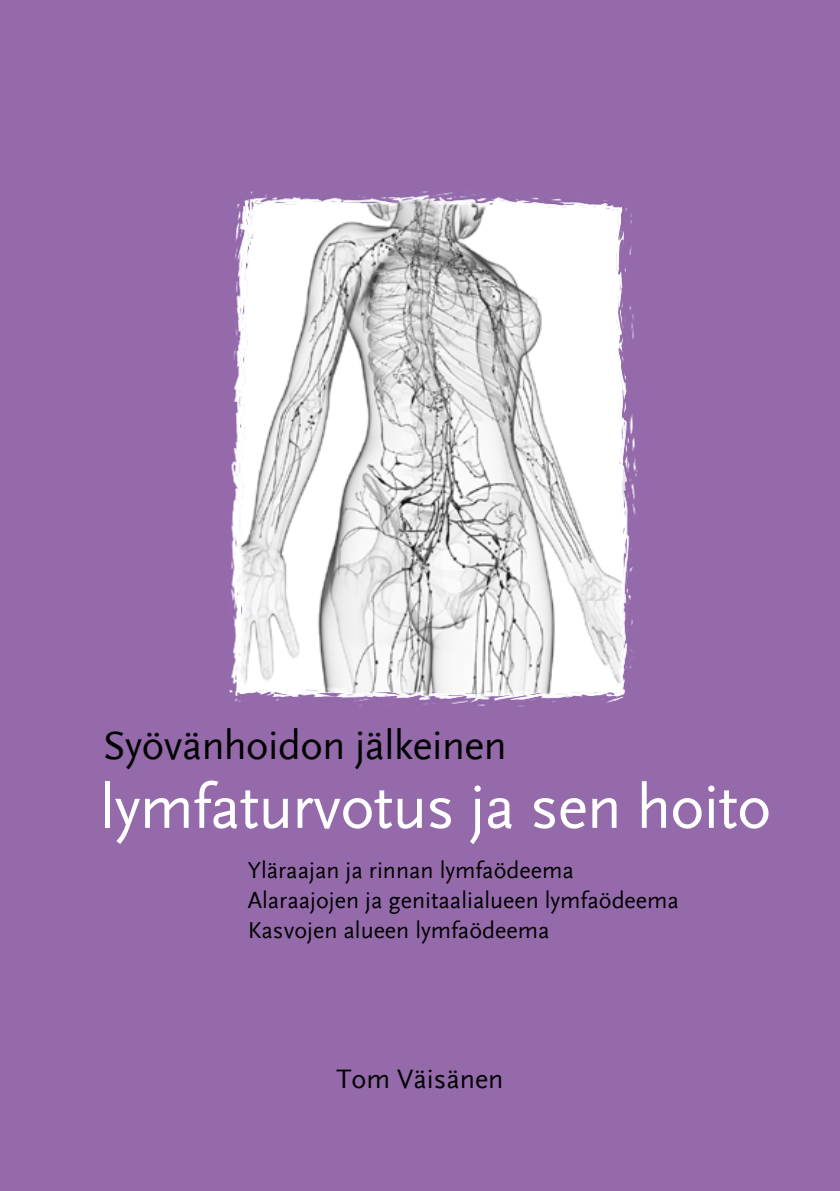
<style>
.page{position:relative;width:840px;height:1191px;background:#fff}
.page>*{position:absolute;margin:0;border:0;box-sizing:border-box;transform-origin:0 0}
.t1{font:64px "Scala Sans";letter-spacing:-.015em;color:#fff}
.t2{font:42px "Scala Sans";letter-spacing:-.01em;color:#000}
.t3{font:28px "Scala Sans";color:#000}
.t4{font:24px/30px "Scala Sans";color:#000}
</style>
<div class="page">
<div style="left:0;top:0;width:839px;height:1191px;background:#946aab"></div>
<div style="left:222px;top:178px;width:427px;height:552px;background:#946aab"></div>
<img style="left:229px;top:191px;width:404px;height:516px">
<h2 class="t2" style="left:103px;top:722px;width:405px">Syövänhoidon jälkeinen</h2>
<h1 class="t1" style="left:100px;top:772px;width:672px">lymfaturvotus ja sen hoito</h1>
<p class="t4" style="left:248px;top:855px;width:432px">Yläraajan ja rinnan lymfaödeema<br>Alaraajojen ja genitaalialueen lymfaödeema<br>Kasvojen alueen lymfaödeema</p>
<p class="t3" style="left:336px;top:1064px;width:168px">Tom Väisänen</p>
</div>
